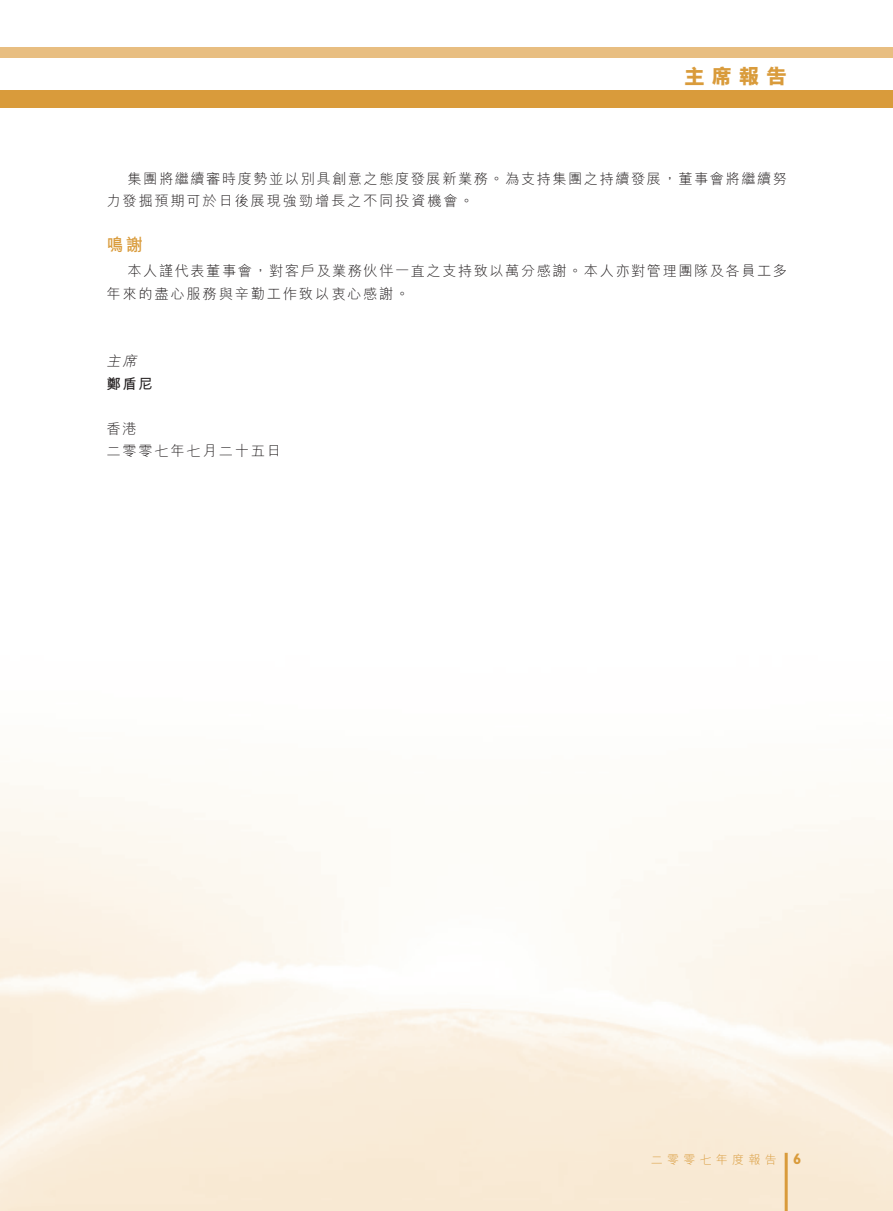
<style>
.page{position:relative;width:893px;height:1211px;background:#fff}
.page>*{position:absolute;margin:0;border:0;box-sizing:border-box;transform-origin:0 0}
.t1{font:800 21px "M Hei";color:#d99b3b}
.t2{font:700 17.25px "M Hei";color:#d99b3b}
.t3{font:300 14.25px/22.5px "M Hei";letter-spacing:.105em;color:#231f20}
.t4{font:300 14.25px/22.5px "M Hei";letter-spacing:.125em;color:#231f20}
.t5{font:700 14.25px "M Hei";color:#231f20}
.t6{font:italic 300 14.25px "M Hei";color:#231f20}
.t7{font:300 12px "M Hei";letter-spacing:.355em;color:#d99b3b}
.s1{font-family:"Gill Sans";font-weight:700;font-size:15px}
</style>
<div class="page">
<img style="left:0;top:783px;width:892px;height:427px">
<div style="left:0;top:90px;width:892px;height:17px;background:#d99b3b"></div>
<div style="left:0;top:48px;width:892px;height:10px;background:#e8be81"></div>
<hr style="left:784px;top:1152px;width:3px;height:58px;background:#d99b3b">
<h1 class="t1" style="left:684px;top:68px;width:104px">主席報告</h1>
<p class="t3" style="left:106px;top:169px;width:682px;text-indent:21px">集團將繼續審時度勢並以別具創意之態度發展新業務。為支持集團之持續發展，董事會將繼續努力發掘預期可於日後展現強勁增長之不同投資機會。</p>
<p class="t2" style="left:106px;top:238px;width:38px">鳴謝</p>
<p class="t3" style="left:106px;top:261px;width:682px;text-indent:21px">本人謹代表董事會，對客戶及業務伙伴一直之支持致以萬分感謝。本人亦對管理團隊及各員工多年來的盡心服務與辛勤工作致以衷心感謝。</p>
<p class="t6" style="left:106px;top:355px;width:35px">主席</p>
<p class="t5" style="left:106px;top:378px;width:48px">鄭盾尼</p>
<p class="t4" style="left:106px;top:419px;width:176px">香港<br>二零零七年七月二十五日</p>
<p class="t7" style="left:651px;top:1154px;width:152px">二零零七年度報告 <span class="s1">6</span></p>
</div>
